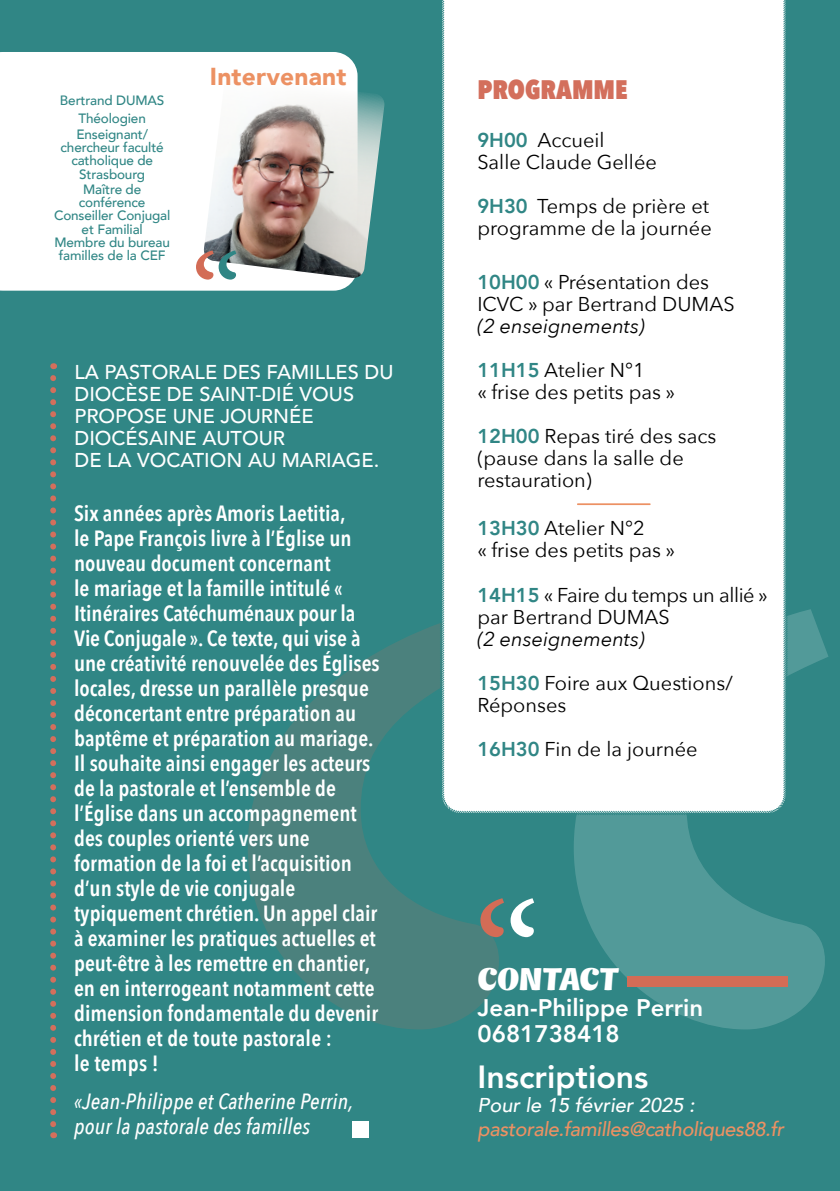
<style>
.page{position:relative;width:840px;height:1191px;background:#fff}
.page>*{position:absolute;margin:0;border:0;box-sizing:border-box;transform-origin:0 0}
.t1{font:1819.2px "Minion Pro";color:#d36c56}
.t2{font:168.4px "Minion Pro";color:#d36c56}
.t3{font:126.2px "Minion Pro";color:#d36c56}
.t4{font:800 32px "Avenir";color:#fff}
.t5{font:32px "Genica One";color:#fff}
.t6{font:800 26.8px "Avenir Next Condensed";color:#d36f5c}
.t7{font:900 24.4px "Avenir";letter-spacing:.01em;color:#ec9163}
.t8{font:800 24px/26px "Avenir";color:#fff}
.t9{font:600 22px/25px "Avenir Next Condensed";color:#fff}
.t10{font:italic 500 22px/25px "Avenir Next Condensed";letter-spacing:.01em;color:#fff}
.t11{font:20px/22px "Avenir Next";color:#000}
.t12{font:500 20px/22px "Avenir";color:#fff}
.t13{font:20px/22px "Avenir Next";letter-spacing:-.02em;color:#000}
.t14{font:italic 500 20px "Avenir";letter-spacing:-.02em;color:#ec9163}
.t15{font:italic 20px "Avenir Next";color:#000}
.t16{font:italic 500 20px "Avenir";color:#fff}
.t17{font:500 13.4px/13.4px "Avenir";letter-spacing:-.01em;color:#308685;text-align:center}
.s1{font-family:"Avenir";font-weight:800;color:#308685}
.s2{color:#308685}
.s3{color:#fff}
</style>
<div class="page">
<div style="left:0;top:0;width:839px;height:1191px;background:#308685"></div>
<div style="left:442px;top:0;width:344px;height:813px;background:#fff"></div>
<svg style="left:50px;top:378px;width:6px;height:760px"></svg>
<div style="left:626px;top:976px;width:161px;height:11px;background:#d36c56"></div>
<div style="left:351px;top:1121px;width:17px;height:17px;background:#fff"></div>
<hr style="left:576px;top:503px;width:74px;height:2px;background:#ec9163">
<div style="left:0;top:52px;width:357px;height:239px;background:#fff"></div>
<img style="left:203px;top:76px;width:182px;height:203px">
<p class="t7" style="left:210px;top:56px;width:138px">Intervenant</p>
<p class="t6" style="left:477px;top:72px;width:152px">PROGRAMME</p>
<p class="t11" style="left:477px;top:128px;width:181px"><span class="s1">9H00</span> Accueil<br>Salle Claude Gellée</p>
<p class="t11" style="left:477px;top:194px;width:236px"><span class="s1">9H30</span> Temps de prière et programme de la journée</p>
<p class="t11" style="left:477px;top:270px;width:259px"><span class="s1">10H00</span> « Présentation des<br>ICVC » par Bertrand DUMAS</p>
<p class="t15" style="left:477px;top:309px;width:169px">(2 enseignements)</p>
<p class="t11" style="left:477px;top:358px;width:199px"><span class="s1">11H15</span> Atelier N°1<br>« frise des petits pas »</p>
<p class="t11" style="left:477px;top:424px;width:240px"><span class="s1">12H00</span> Repas tiré des sacs (pause dans la salle de restauration)</p>
<p class="t11" style="left:477px;top:516px;width:199px"><span class="s1">13H30</span> Atelier N°2<br>« frise des petits pas »</p>
<p class="t13" style="left:477px;top:582px;width:292px"><span class="s1">14H15</span> « Faire du temps un allié » par Bertrand DUMAS</p>
<p class="t15" style="left:477px;top:621px;width:169px">(2 enseignements)</p>
<p class="t11" style="left:477px;top:670px;width:257px"><span class="s1">15H30</span> Foire aux Questions/<br>Réponses</p>
<p class="t11" style="left:477px;top:736px;width:222px"><span class="s1">16H30</span> Fin de la journée</p>
<p class="t17" style="left:60px;top:91px;width:106px;line-height:18px">Bertrand DUMAS<br>Théologien</p>
<p class="t17" style="left:61px;top:126px;width:105px">Enseignant/ chercheur faculté catholique de<br>Strasbourg</p>
<p class="t17" style="left:54px;top:182px;width:118px">Maître de conférence<br>Conseiller Conjugal et Familial<br>Membre du bureau familles de la CEF</p>
<h3 class="t3" style="left:190px;top:216px;width:52px">‘<span class="s2">‘</span></h3>
<p class="t12" style="left:74px;top:360px;width:320px">LA PASTORALE DES FAMILLES DU<br>DIOCÈSE DE SAINT-DIÉ VOUS<br>PROPOSE UNE JOURNÉE<br>DIOCÉSAINE AUTOUR<br>DE LA VOCATION AU MARIAGE.</p>
<p class="t9" style="left:74px;top:500px;width:307px">Six années après Amoris Laetitia,<br>le Pape François livre à l’Église un nouveau document concernant<br>le mariage et la famille intitulé « Itinéraires Catéchuménaux pour la Vie Conjugale ». Ce texte, qui vise à une créativité renouvelée des Églises locales, dresse un parallèle presque déconcertant entre préparation au baptême et préparation au mariage.<br>Il souhaite ainsi engager les acteurs de la pastorale et l’ensemble de l’Église dans un accompagnement des couples orienté vers une formation de la foi et l’acquisition d’un style de vie conjugale typiquement chrétien. Un appel clair à examiner les pratiques actuelles et peut-être à les remettre en chantier, en en interrogeant notamment cette dimension fondamentale du devenir chrétien et de toute pastorale :<br>le temps !</p>
<p class="t10" style="left:74px;top:1088px;width:281px">«Jean-Philippe et Catherine Perrin, pour la pastorale des familles</p>
<h1 class="t1" style="left:171px;top:112px;width:735px">‘<span class="s3">‘</span></h1>
<h2 class="t2" style="left:473px;top:852px;width:69px">‘<span class="s3">‘</span></h2>
<h3 class="t5" style="left:477px;top:959px;width:142px">CONTACT</h3>
<p class="t8" style="left:477px;top:994px;width:227px">Jean-Philippe Perrin<br>0681738418</p>
<h3 class="t4" style="left:477px;top:1051px;width:172px">Inscriptions</h3>
<p class="t16" style="left:477px;top:1093px;width:218px">Pour le 15 février 2025 :</p>
<p class="t14" style="left:477px;top:1117px;width:308px">pastorale.familles@catholiques88.fr</p>
</div>
